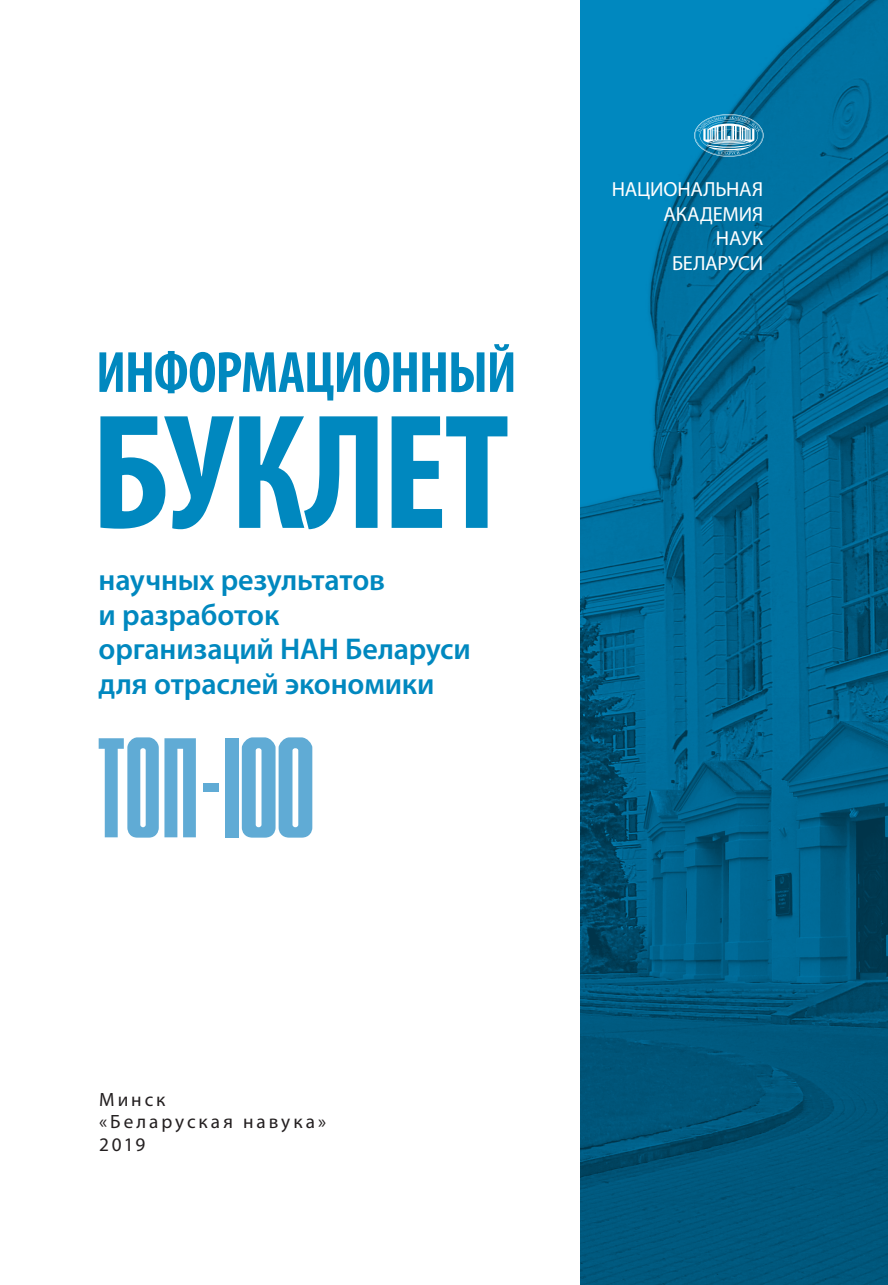
<style>
.page{position:relative;width:888px;height:1285px;background:#fff}
.page>*{position:absolute;margin:0;border:0;box-sizing:border-box;transform-origin:0 0}
.Шмуц{font:700 condensed 165.38px "Myriad Pro";letter-spacing:-.02em;color:#0088bf}
.Шмуц-2{font:700 condensed 58.62px "Myriad Pro";letter-spacing:-.02em;color:#0088bf}
.t1{font:600 30.1px/34.6px "Myriad Pro";letter-spacing:-.005em;color:#0088bf}
.t2{font:20.47px/24.5px "Myriad Pro";letter-spacing:-.01em;color:#fff;text-align:right}
.t3{font:19.25px "Myriad Pro";letter-spacing:.155em;color:#231f20}
</style>
<div class="page">
<svg style="left:580px;top:0;width:308px;height:1285px;background:#00658f"></svg>
<svg style="left:242px;top:737px;width:70px;height:101px"></svg>
<div style="left:225px;top:738px;width:14px;height:99px;background:#60abd5"></div>
<svg style="left:99px;top:737px;width:97px;height:101px"></svg>
<div style="left:203px;top:783px;width:15px;height:9px;background:#60abd5"></div>
<svg style="left:694px;top:114px;width:70px;height:43px;background:#4b9cbe"></svg>
<p class="Шмуц-2" style="left:96px;top:336px;width:422px">ИНФОРМАЦИОННЫЙ</p>
<p class="Шмуц" style="left:91px;top:369px;width:420px">БУКЛЕТ</p>
<p class="t1" style="left:99px;top:562px;width:288px">научных результатов и разработок</p>
<p class="t1" style="left:99px;top:631px;width:374px">организаций НАН Беларуси для отраслей экономики</p>
<p class="t2" style="left:612px;top:177px;width:153px">НАЦИОНАЛЬНАЯ<br>АКАДЕМИЯ<br>НАУК<br>БЕЛАРУСИ</p>
<p class="t3" style="left:99px;top:1087px;width:68px">Минск</p>
<p class="t3" style="left:99px;top:1110px;width:228px">«Беларуская навука»</p>
<p class="t3" style="left:99px;top:1133px;width:48px">2019</p>
</div>
